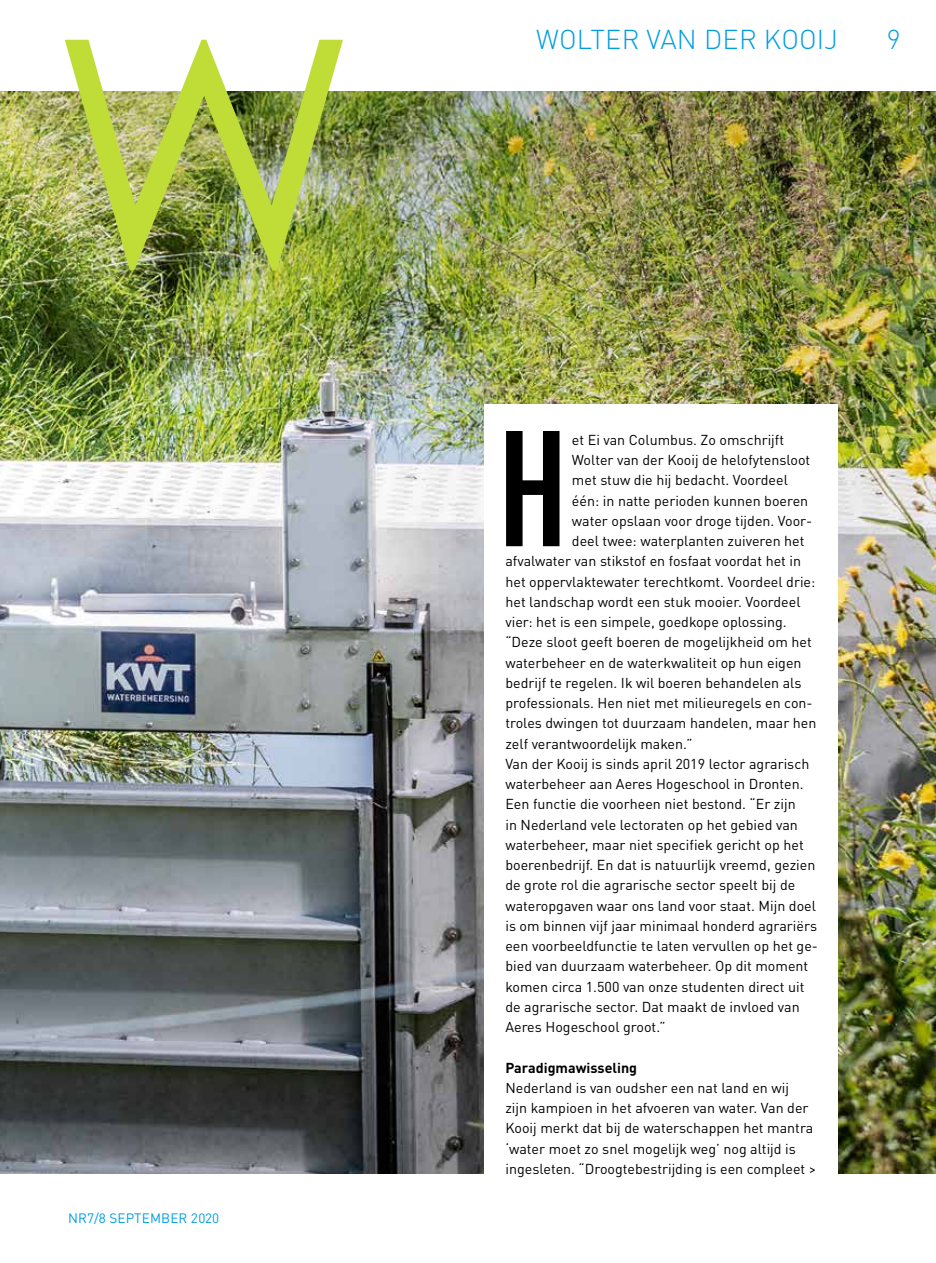
<style>
.page{position:relative;width:936px;height:1263px;background:#fff}
.page>*{position:absolute;margin:0;border:0;box-sizing:border-box;transform-origin:0 0}
.t1{font:321px "Century Gothic";color:#c0dd37}
.t2{font:161.85px "DIN Engschrift";color:#000}
.t3{font:300 27px "DIN Pro";letter-spacing:.01em;color:#009ee3}
.t4{font:14.25px/20.2px "DIN Pro";color:#000}
.t5{font:700 14.25px "DIN Pro";color:#000}
.t6{font:13.5px "DIN Pro";letter-spacing:.01em;color:#009ee3}
</style>
<div class="page">
<img style="left:0;top:92px;width:935px;height:1082px">
<div style="left:484px;top:404px;width:354px;height:800px;background:#fff"></div>
<h1 class="t1" style="left:50px;top:-41px;width:310px">W</h1>
<p class="t6" style="left:68px;top:1208px;width:152px">NR7/8 SEPTEMBER 2020</p>
<h3 class="t3" style="left:536px;top:18px;width:303px">WOLTER VAN DER KOOIJ</h3>
<h3 class="t3" style="left:886px;top:18px;width:15px">9</h3>
<h2 class="t2" style="left:498px;top:394px;width:70px">H</h2>
<p class="t4" style="left:572px;top:428px;width:214px">et Ei van Columbus. Zo omschrijft</p>
<p class="t4" style="left:572px;top:448px;width:240px">Wolter van der Kooij de helofytensloot</p>
<p class="t4" style="left:572px;top:469px;width:217px">met stuw die hij bedacht. Voordeel</p>
<p class="t4" style="left:572px;top:489px;width:238px">één: in natte perioden kunnen boeren</p>
<p class="t4" style="left:572px;top:509px;width:242px">water opslaan voor droge tijden. Voor-</p>
<p class="t4" style="left:572px;top:529px;width:234px">deel twee: waterplanten zuiveren het</p>
<p class="t4" style="left:505px;top:550px;width:297px">afvalwater van stikstof en fosfaat voordat het in</p>
<p class="t4" style="left:505px;top:570px;width:311px">het oppervlaktewater terechtkomt. Voordeel drie:</p>
<p class="t4" style="left:505px;top:590px;width:297px">het landschap wordt een stuk mooier. Voordeel</p>
<p class="t4" style="left:505px;top:610px;width:283px">vier: het is een simpele, goedkope oplossing.</p>
<p class="t4" style="left:505px;top:631px;width:308px">“Deze sloot geeft boeren de mogelijkheid om het</p>
<p class="t4" style="left:505px;top:651px;width:297px">waterbeheer en de waterkwaliteit op hun eigen</p>
<p class="t4" style="left:505px;top:671px;width:297px">bedrijf te regelen. Ik wil boeren behandelen als</p>
<p class="t4" style="left:505px;top:691px;width:309px">professionals. Hen niet met milieuregels en con-</p>
<p class="t4" style="left:505px;top:712px;width:312px">troles dwingen tot duurzaam handelen, maar hen</p>
<p class="t4" style="left:505px;top:732px;width:189px">zelf verantwoordelijk maken.”</p>
<p class="t4" style="left:505px;top:752px;width:305px">Van der Kooij is sinds april 2019 lector agrarisch</p>
<p class="t4" style="left:505px;top:772px;width:300px">waterbeheer aan Aeres Hogeschool in Dronten.</p>
<p class="t4" style="left:505px;top:793px;width:292px">Een functie die voorheen niet bestond. “Er zijn</p>
<p class="t4" style="left:505px;top:813px;width:294px">in Nederland vele lectoraten op het gebied van</p>
<p class="t4" style="left:505px;top:833px;width:300px">waterbeheer, maar niet specifiek gericht op het</p>
<p class="t4" style="left:505px;top:853px;width:311px">boerenbedrijf. En dat is natuurlijk vreemd, gezien</p>
<p class="t4" style="left:505px;top:874px;width:291px">de grote rol die agrarische sector speelt bij de</p>
<p class="t4" style="left:505px;top:894px;width:312px">wateropgaven waar ons land voor staat. Mijn doel</p>
<p class="t4" style="left:505px;top:914px;width:313px">is om binnen vijf jaar minimaal honderd agrariërs</p>
<p class="t4" style="left:505px;top:934px;width:314px">een voorbeeldfunctie te laten vervullen op het ge-</p>
<p class="t4" style="left:505px;top:955px;width:304px">bied van duurzaam waterbeheer. Op dit moment</p>
<p class="t4" style="left:505px;top:975px;width:300px">komen circa 1.500 van onze studenten direct uit</p>
<p class="t4" style="left:505px;top:995px;width:296px">de agrarische sector. Dat maakt de invloed van</p>
<p class="t4" style="left:505px;top:1015px;width:162px">Aeres Hogeschool groot.”</p>
<p class="t5" style="left:505px;top:1056px;width:133px">Paradigmawisseling</p>
<p class="t4" style="left:505px;top:1076px;width:312px">Nederland is van oudsher een nat land en wij<br>zijn kampioen in het afvoeren van water. Van der Kooij merkt dat bij de waterschappen het mantra ‘water moet zo snel mogelijk weg’ nog altijd is ingesleten. “Droogtebestrijding is een compleet &gt;</p>
</div>
